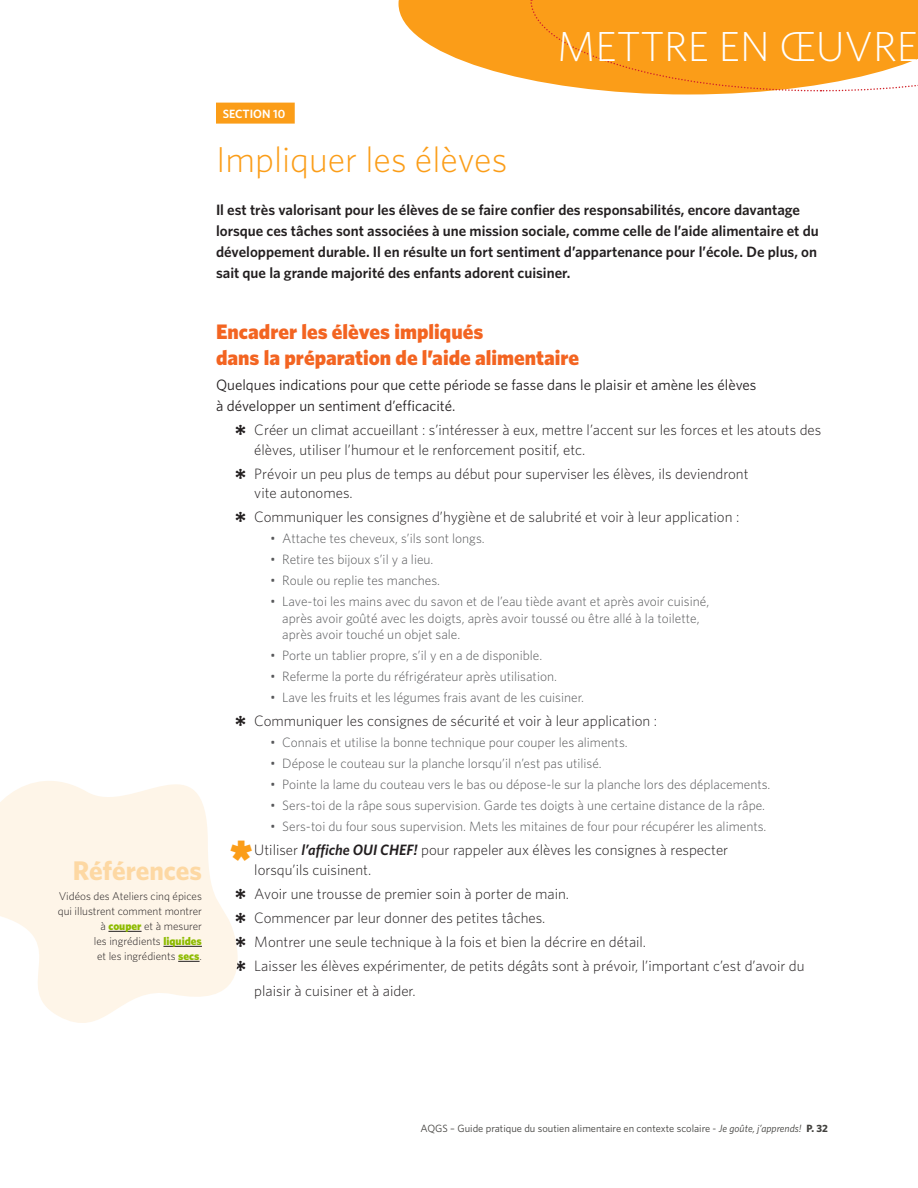
<style>
.page{position:relative;width:918px;height:1188px;background:#fff}
.page>*{position:absolute;margin:0;border:0;box-sizing:border-box;transform-origin:0 0}
.t1{font:300 42px "Whitney";color:#fff}
.TITRE-SECTION_Orange{font:300 36px "Whitney";color:#fb9d18}
.t2{font:30px "FF Dingbests";color:#fb9d18}
._3e_Sous-titre{font:700 27px "Whitney";color:#fdd8a3}
._1er_Sous-titre{font:900 21px/25.2px "Whitney";color:#f36421}
.t3{font:300 15px/19.5px "Whitney";color:#231f20}
.Texte_courant_INTRO{font:600 15px/21px "Whitney";color:#231f20}
.Texte_courant{font:15px/21px "Whitney";color:#231f20}
.t4{font:300 13.5px/16.5px "Whitney";color:#57585a}
.SECTION-Orange{font:600 12px "Whitney";color:#fff}
.Texte_courant_tablea{font:300 11.25px/15px "Whitney";color:#231f20;text-align:right}
.t5{font:10.5px "Whitney";color:#42413e}
.s1{font-weight:900;color:#8dbb00}
.s2{font-family:"FF Dingbests";font-weight:400}
.s3{font-weight:600;font-style:italic}
.s4{font-style:italic}
.s5{font-weight:700}
</style>
<div class="page">
<svg style="left:399px;top:0;width:356px;height:94px;fill:#fb9d18"></svg>
<svg style="left:529px;top:0;width:389px;height:92px;background:#faa227"></svg>
<div style="left:216px;top:103px;width:79px;height:21px;background:#fb9d18"></div>
<svg style="left:0;top:781px;width:238px;height:242px;fill:#fef5e8"></svg>
<hr style="left:108px;top:931px;width:34px;height:1px;background:#231f20">
<hr style="left:163px;top:946px;width:39px;height:1px;background:#231f20">
<svg style="left:178px;top:961px;width:22px;height:1px"></svg>
<h1 class="t1" style="left:557px;top:22px;width:362px">METTRE EN ŒUVRE</h1>
<p class="SECTION-Orange" style="left:223px;top:106px;width:64px">SECTION 10</p>
<p class="TITRE-SECTION_Orange" style="left:216px;top:138px;width:293px">Impliquer les élèves</p>
<p class="Texte_courant_INTRO" style="left:216px;top:199px;width:604px">Il est très valorisant pour les élèves de se faire confier des responsabilités, encore davantage lorsque ces tâches sont associées à une mission sociale, comme celle de l’aide alimentaire et du développement durable. Il en résulte un fort sentiment d’appartenance pour l’école. De plus, on sait que la grande majorité des enfants adorent cuisiner.</p>
<p class="_3e_Sous-titre" style="left:73px;top:855px;width:131px">Références</p>
<p class="Texte_courant_tablea" style="left:58px;top:888px;width:146px">Vidéos des Ateliers cinq épices qui illustrent comment montrer à <span class="s1">couper</span> et à mesurer<br>les ingrédients <span class="s1">liquides<br></span>et les ingrédients <span class="s1">secs</span>.</p>
<p class="_1er_Sous-titre" style="left:216px;top:319px;width:365px">Encadrer les élèves impliqués<br>dans la préparation de l’aide alimentaire</p>
<p class="Texte_courant" style="left:216px;top:374px;width:542px">Quelques indications pour que cette période se fasse dans le plaisir et amène les élèves à développer un sentiment d’efficacité.</p>
<p class="t3" style="left:254px;top:420px;width:569px;text-indent:-20px"><span class="s2">Q</span> Créer un climat accueillant : s’intéresser à eux, mettre l’accent sur les forces et les atouts des élèves, utiliser l’humour et le renforcement positif, etc.</p>
<p class="t3" style="left:254px;top:463px;width:496px;text-indent:-20px"><span class="s2">Q</span> Prévoir un peu plus de temps au début pour superviser les élèves, ils deviendront vite autonomes.</p>
<p class="t3" style="left:234px;top:507px;width:507px"><span class="s2">Q</span> Communiquer les consignes d’hygiène et de salubrité et voir à leur application :</p>
<p class="t4" style="left:270px;top:530px;width:216px">• Attache tes cheveux, s’ils sont longs.</p>
<p class="t4" style="left:270px;top:551px;width:165px">• Retire tes bijoux s’il y a lieu.</p>
<p class="t4" style="left:270px;top:572px;width:172px">• Roule ou replie tes manches.</p>
<p class="t4" style="left:282px;top:593px;width:428px;text-indent:-12px">• Lave-toi les mains avec du savon et de l’eau tiède avant et après avoir cuisiné, après avoir goûté avec les doigts, après avoir toussé ou être allé à la toilette, après avoir touché un objet sale.</p>
<p class="t4" style="left:270px;top:647px;width:274px">• Porte un tablier propre, s’il y en a de disponible.</p>
<p class="t4" style="left:270px;top:668px;width:288px">• Referme la porte du réfrigérateur après utilisation.</p>
<p class="t4" style="left:270px;top:689px;width:316px">• Lave les fruits et les légumes frais avant de les cuisiner.</p>
<p class="t3" style="left:234px;top:711px;width:425px"><span class="s2">Q</span> Communiquer les consignes de sécurité et voir à leur application :</p>
<p class="t4" style="left:270px;top:734px;width:359px">• Connais et utilise la bonne technique pour couper les aliments.</p>
<p class="t4" style="left:270px;top:755px;width:333px">• Dépose le couteau sur la planche lorsqu’il n’est pas utilisé.</p>
<p class="t4" style="left:270px;top:776px;width:502px">• Pointe la lame du couteau vers le bas ou dépose-le sur la planche lors des déplacements.</p>
<p class="t4" style="left:270px;top:797px;width:497px">• Sers-toi de la râpe sous supervision. Garde tes doigts à une certaine distance de la râpe.</p>
<p class="t4" style="left:270px;top:818px;width:498px">• Sers-toi du four sous supervision. Mets les mitaines de four pour récupérer les aliments.</p>
<p class="t3" style="left:254px;top:840px;width:475px;text-indent:-20px"><span class="s2">Q</span> Utiliser <span class="s3">l’affiche OUI CHEF!</span> pour rappeler aux élèves les consignes à respecter lorsqu’ils cuisinent.</p>
<p class="t3" style="left:234px;top:883px;width:337px"><span class="s2">Q</span> Avoir une trousse de premier soin à porter de main.</p>
<p class="t3" style="left:234px;top:907px;width:313px"><span class="s2">Q</span> Commencer par leur donner des petites tâches.</p>
<p class="t3" style="left:234px;top:931px;width:414px"><span class="s2">Q</span> Montrer une seule technique à la fois et bien la décrire en détail.</p>
<p class="t3" style="left:254px;top:952px;width:552px;line-height:25.2px;text-indent:-20px"><span class="s2">Q</span> Laisser les élèves expérimenter, de petits dégâts sont à prévoir, l’important c’est d’avoir du plaisir à cuisiner et à aider.</p>
<p class="t2" style="left:228px;top:834px;width:27px">D</p>
<p class="t5" style="left:420px;top:1122px;width:409px">AQGS – Guide pratique du soutien alimentaire en contexte scolaire - <span class="s4">Je goûte, j’apprends!</span> <span class="s5">P. 32</span></p>
</div>
